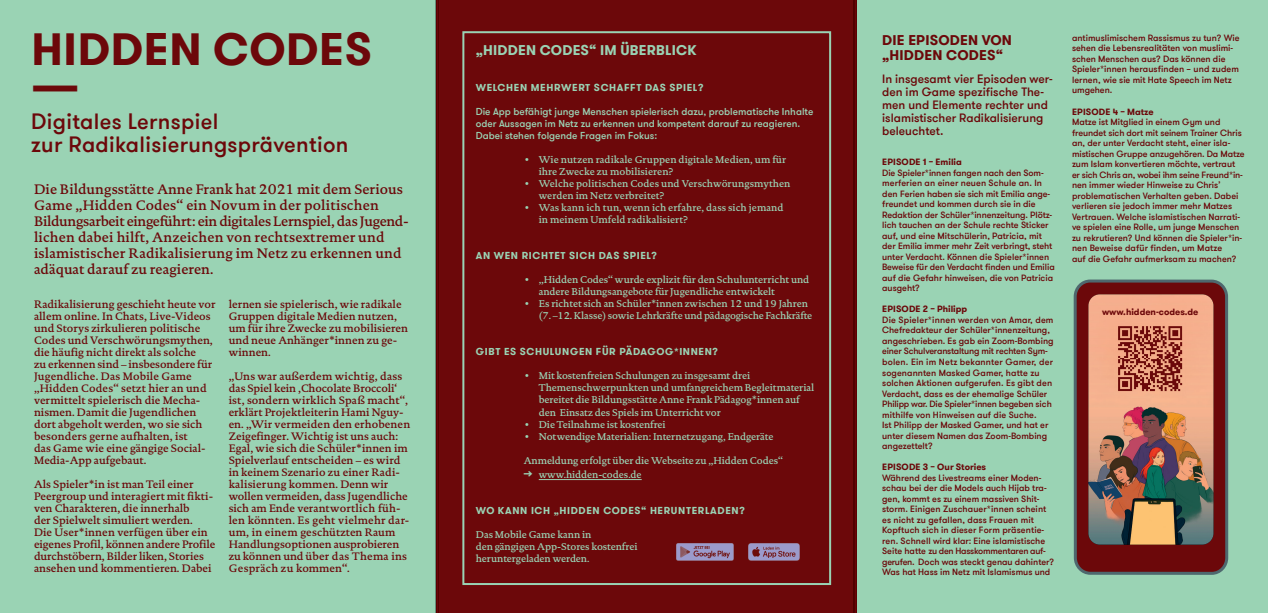
<style>
.page{position:relative;width:1268px;height:613px;background:#fff}
.page>*{position:absolute;margin:0;border:0;box-sizing:border-box;transform-origin:0 0}
.t1{font:700 48px "GT Walsheim Pro";color:#6c080a}
.t2{font:700 45px "GT Walsheim Pro";letter-spacing:.015em;color:#6c080a}
.t3{font:500 22px/23px "GT Walsheim Pro";letter-spacing:.015em;color:#6c080a}
.t4{font:500 14px/16px "DTL Documenta TOT";letter-spacing:.01em;color:#6c080a}
.t5{font:700 14px/15px "GT Walsheim Pro";letter-spacing:.015em;color:#6c080a}
.t6{font:700 14px "GT Walsheim Pro";letter-spacing:.015em;color:#9ad3b4}
.t7{font:500 12px/13px "GT Walsheim Pro";color:#6c080a}
.t8{font:500 11px/12px "DTL Documenta TOT";color:#6c080a}
.t9{font:500 10px/12px "DTL Documenta TOT";letter-spacing:-.01em;color:#9ad3b4}
.t10{font:500 10px/12px "GT Walsheim Pro";color:#9ad3b4}
.t11{font:700 10px "GT Walsheim Pro";letter-spacing:.065em;color:#9ad3b4}
.t12{font:500 9px/10.5px "GT Walsheim Pro";color:#6c080a}
.t13{font:700 9px "GT Walsheim Pro";color:#6c080a}
.s1{font-family:"GT Walsheim Pro";font-weight:700;font-size:12px}
</style>
<div class="page">
<div style="left:0;top:0;width:437px;height:612px;background:#9ad3b4"></div>
<div style="left:856px;top:0;width:411px;height:612px;background:#9ad3b4"></div>
<div style="left:437px;top:0;width:419px;height:612px;background:#6c080a"></div>
<hr style="left:538px;top:479px;width:103px;height:1px;background:#9ad3b4">
<div style="left:462px;top:31px;width:369px;height:553px;border:2px solid #9ad3b4"></div>
<img style="left:676px;top:543px;width:57px;height:17px">
<img style="left:748px;top:543px;width:51px;height:17px">
<div style="left:1074px;top:281px;width:152px;height:292px;background:#6c080a;border-radius:15px"></div>
<div style="left:1073px;top:279px;width:154px;height:295px;border:3px solid #4e686e;border-radius:15px"></div>
<img style="left:1088px;top:294px;width:125px;height:250px">
<img style="left:1114px;top:322px;width:71px;height:71px">
<svg style="left:853px;top:1px;width:2px;height:611px"></svg>
<svg style="left:435px;top:1px;width:2px;height:611px"></svg>
<h2 class="t2" style="left:31px;top:20px;width:342px">HIDDEN CODES</h2>
<h1 class="t1" style="left:31px;top:58px;width:50px">—</h1>
<h3 class="t3" style="left:31px;top:110px;width:319px">Digitales Lernspiel<br>zur Radikalisierungsprävention</h3>
<p class="t4" style="left:34px;top:180px;width:376px">Die Bildungsstätte Anne Frank hat 2021 mit dem Serious Game „Hidden Codes“ ein Novum in der politischen Bildungsarbeit eingeführt: ein digitales Lernspiel, das Jugend&shy;lichen dabei hilft, Anzeichen von rechtsextremer und islamistischer Radikalisierung im Netz zu erkennen und adäquat darauf zu reagieren.</p>
<p class="t8" style="left:34px;top:298px;width:183px">Radikalisierung geschieht heute vor allem online. In Chats, Live-Videos und Storys zirkulieren politische<br>Codes und Verschwörungsmythen, die häufig nicht direkt als solche<br>zu erkennen sind – insbesondere für<br>Jugendliche. Das Mobile Game „Hidden Codes“ setzt hier an und vermittelt spielerisch die Mecha&shy;nismen. Damit die Jugendlichen dort abgeholt werden, wo sie sich besonders gerne aufhalten, ist<br>das Game wie eine gängige Social-<br>Media-App aufgebaut.</p>
<p class="t8" style="left:34px;top:478px;width:183px">Als Spieler*in ist man Teil einer Peergroup und interagiert mit fikti&shy;ven Charakteren, die innerhalb<br>der Spielwelt simuliert werden.<br>Die User*innen verfügen über ein eigenes Profil, können andere Profile durchstöbern, Bilder liken, Stories ansehen und kommentieren. Dabei</p>
<p class="t8" style="left:229px;top:298px;width:181px">lernen sie spielerisch, wie radikale<br>Gruppen digitale Medien nutzen, um für ihre Zwecke zu mobilisieren und neue Anhänger*innen zu ge&shy;winnen.</p>
<p class="t8" style="left:229px;top:370px;width:183px">„Uns war außerdem wichtig, dass das Spiel kein ‚Chocolate Broccoli‘ ist, sondern wirklich Spaß macht“, erklärt Projektleiterin Hami Nguy&shy;en. „Wir vermeiden den erhobenen Zeigefinger. Wichtig ist uns auch:<br>Egal, wie sich die Schüler*innen im Spielverlauf entscheiden – es wird in keinem Szenario zu einer Radi&shy;kalisierung kommen. Denn wir wollen vermeiden, dass Jugendliche sich am Ende verantwortlich füh&shy;len könnten. Es geht vielmehr dar&shy;um, in einem geschützten Raum Handlungsoptionen ausprobieren zu können und über das Thema ins Gespräch zu kommen“.</p>
<h3 class="t6" style="left:475px;top:41px;width:222px">„HIDDEN CODES“ IM ÜBERBLICK</h3>
<p class="t11" style="left:475px;top:81px;width:229px">WELCHEN MEHRWERT SCHAFFT DAS SPIEL?</p>
<p class="t10" style="left:475px;top:106px;width:339px">Die App befähigt junge Menschen spielerisch dazu, problematische Inhalte oder Aussagen im Netz zu erkennen und kompetent darauf zu reagieren.<br>Dabei stehen folgende Fragen im Fokus:</p>
<p class="t9" style="left:538px;top:153px;width:249px;text-indent:-15px">• Wie nutzen radikale Gruppen digitale Medien, um für ihre Zwecke zu mobilisieren?</p>
<p class="t9" style="left:538px;top:177px;width:253px;text-indent:-15px">• Welche politischen Codes und Verschwörungsmythen werden im Netz verbreitet?</p>
<p class="t9" style="left:538px;top:201px;width:246px;text-indent:-15px">• Was kann ich tun, wenn ich erfahre, dass sich jemand in meinem Umfeld radikalisiert?</p>
<p class="t11" style="left:475px;top:249px;width:183px">AN WEN RICHTET SICH DAS SPIEL?</p>
<p class="t9" style="left:538px;top:273px;width:272px;text-indent:-15px">• „Hidden Codes“ wurde explizit für den Schulunterricht und andere Bildungsangebote für Jugendliche entwickelt</p>
<p class="t9" style="left:538px;top:297px;width:275px;text-indent:-15px">• Es richtet sich an Schüler*innen zwischen 12 und 19 Jahren (7. –12. Klasse) sowie Lehrkräfte und pädagogische Fachkräfte</p>
<p class="t11" style="left:475px;top:345px;width:243px">GIBT ES SCHULUNGEN FÜR PÄDAGOG*INNEN?</p>
<p class="t9" style="left:538px;top:369px;width:277px;text-indent:-15px">• Mit kostenfreien Schulungen zu insgesamt drei Themenschwerpunkten und umfangreichem Begleitmaterial bereitet die Bildungsstätte Anne Frank Pädagog*innen auf den Einsatz des Spiels im Unterricht vor</p>
<p class="t9" style="left:523px;top:417px;width:143px">• Die Teilnahme ist kostenfrei</p>
<p class="t9" style="left:523px;top:429px;width:251px">• Notwendige Materialien: Internetzugang, Endgeräte</p>
<p class="t9" style="left:523px;top:453px;width:260px">Anmeldung erfolgt über die Webseite zu „Hidden Codes“</p>
<p class="t9" style="left:523px;top:467px;width:119px"><span class="s1">→</span> www.hidden-codes.de</p>
<p class="t11" style="left:475px;top:503px;width:270px">WO KANN ICH „HIDDEN CODES“ HERUNTERLADEN?</p>
<p class="t9" style="left:475px;top:527px;width:163px">Das Mobile Game kann in<br>den gängigen App-Stores kostenfrei heruntergeladen werden.</p>
<h3 class="t5" style="left:882px;top:32px;width:131px">DIE EPISODEN VON „HIDDEN CODES“</h3>
<h3 class="t7" style="left:882px;top:72px;width:172px">In insgesamt vier Episoden wer&shy;den im Game spezifische The&shy;men und Elemente rechter und islamistischer Radikalisierung beleuchtet.</h3>
<p class="t13" style="left:882px;top:156px;width:81px">EPISODE 1 – Emilia</p>
<p class="t12" style="left:882px;top:167px;width:174px">Die Spieler*innen fangen nach den Som&shy;merferien an einer neuen Schule an. In den Ferien haben sie sich mit Emilia ange&shy;freundet und kommen durch sie in die Redaktion der Schüler*innenzeitung. Plötz&shy;lich tauchen an der Schule rechte Sticker auf, und eine Mitschülerin, Patricia, mit der Emilia immer mehr Zeit verbringt, steht unter Verdacht. Können die Spieler*innen Beweise für den Verdacht finden und Emilia auf die Gefahr hinweisen, die von Patricia ausgeht?</p>
<p class="t13" style="left:882px;top:303px;width:86px">EPISODE 2 – Philipp</p>
<p class="t12" style="left:882px;top:314px;width:173px">Die Spieler*innen werden von Amar, dem Chefredakteur der Schüler*innenzeitung, angeschrieben. Es gab ein Zoom-Bombing einer Schulveranstaltung mit rechten Sym&shy;bolen. Ein im Netz bekannter Gamer, der sogenannten Masked Gamer, hatte zu solchen Aktionen aufgerufen. Es gibt den Verdacht, dass es der ehemalige Schüler Philipp war. Die Spieler*innen begeben sich mithilfe von Hinweisen auf die Suche.<br>Ist Philipp der Masked Gamer, und hat er unter diesem Namen das Zoom-Bombing angezettelt?</p>
<p class="t13" style="left:882px;top:461px;width:105px">EPISODE 3 – Our Stories</p>
<p class="t12" style="left:882px;top:472px;width:173px">Während des Livestreams einer Moden&shy;schau bei der die Models auch Hijab tra&shy;gen, kommt es zu einem massiven Shit&shy;storm. Einigen Zuschauer*innen scheint es nicht zu gefallen, dass Frauen mit Kopftuch sich in dieser Form präsentie&shy;ren. Schnell wird klar: Eine islamistische Seite hatte zu den Hasskommentaren auf&shy;gerufen. Doch was steckt genau dahinter?<br>Was hat Hass im Netz mit Islamismus und</p>
<p class="t12" style="left:1071px;top:33px;width:169px">antimuslimischem Rassismus zu tun? Wie sehen die Lebensrealitäten von muslimi&shy;schen Menschen aus? Das können die Spieler*innen herausfinden – und zudem lernen, wie sie mit Hate Speech im Netz umgehen.</p>
<p class="t13" style="left:1071px;top:105px;width:83px">EPISODE 4 – Matze</p>
<p class="t12" style="left:1071px;top:117px;width:174px">Matze ist Mitglied in einem Gym und freundet sich dort mit seinem Trainer Chris an, der unter Verdacht steht, einer isla&shy;mistischen Gruppe anzugehören. Da Matze zum Islam konvertieren möchte, vertraut er sich Chris an, wobei ihm seine Freund*in&shy;nen immer wieder Hinweise zu Chris’ problematischen Verhalten geben. Dabei verlieren sie jedoch immer mehr Matzes Vertrauen. Welche islamistischen Narrati&shy;ve spielen eine Rolle, um junge Menschen zu rekrutieren? Und können die Spieler*in&shy;nen Beweise dafür finden, um Matze<br>auf die Gefahr aufmerksam zu machen?</p>
<p class="t13" style="left:1101px;top:306px;width:98px">www.hidden-codes.de</p>
</div>
